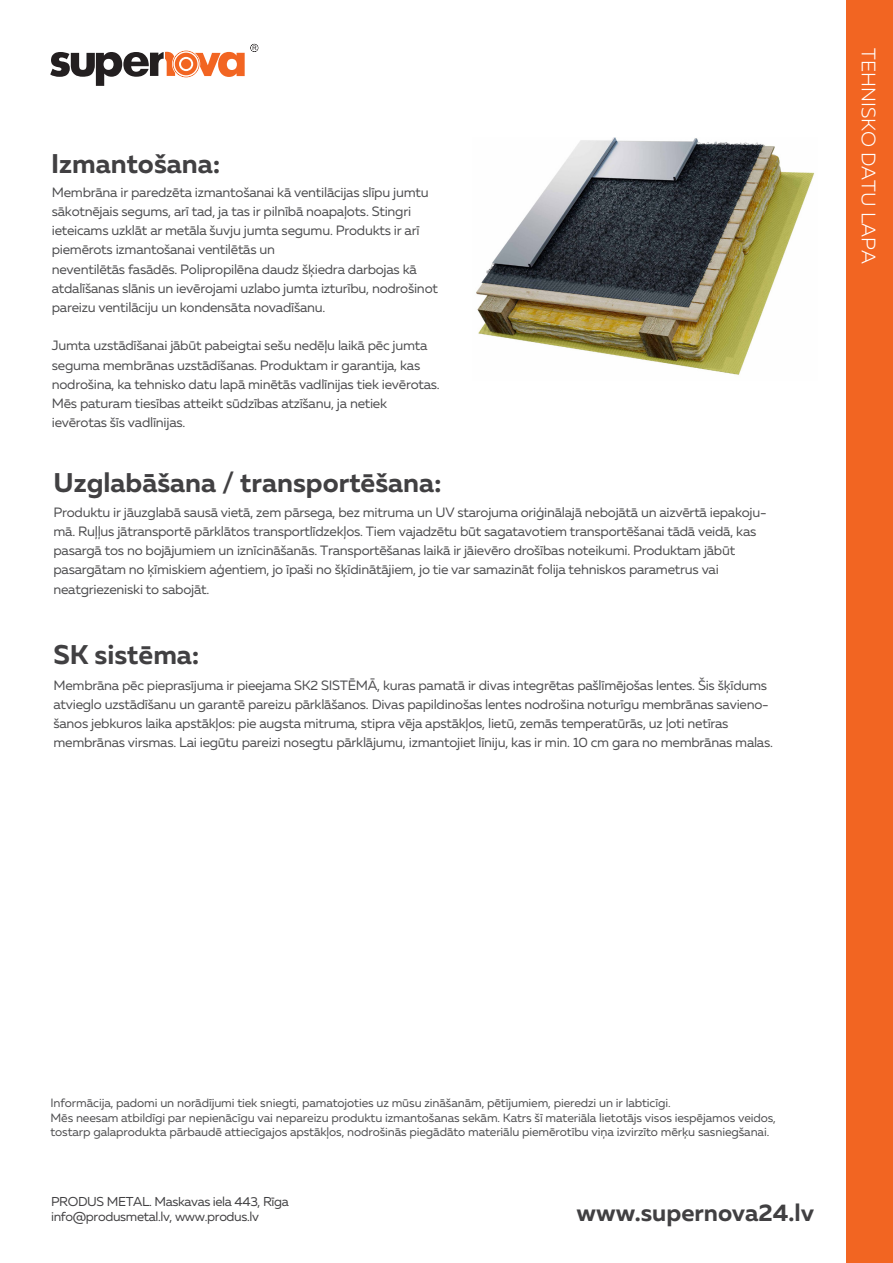
<style>
.page{position:relative;width:893px;height:1263px;background:#fff}
.page>*{position:absolute;margin:0;border:0;box-sizing:border-box;transform-origin:0 0}
.t1{font:700 27px "Muller";color:#414042}
.t2{font:700 24px "Muller";color:#414042}
.t3{font:300 19.5px "Muller";color:#fff}
.t4{font:13.5px/19.2px "Muller";letter-spacing:-.02em;color:#4d4d4f}
.t5{font:12.9px/15.5px "Muller";letter-spacing:-.025em;color:#414042}
.t6{font:12px/14.4px "Muller";letter-spacing:-.01em;color:#4d4d4f}
</style>
<div class="page">
<img style="left:476px;top:138px;width:339px;height:237px">
<svg style="left:50px;top:44px;width:208px;height:42px"></svg>
<div style="left:846px;top:0;width:47px;height:1263px;background:#f26522"></div>
<h1 class="t1" style="left:51px;top:146px;width:171px">Izmantošana:</h1>
<p class="t4" style="left:52px;top:182px;width:388px">Membrāna ir paredzēta izmantošanai kā ventilācijas slīpu jumtu sākotnējais segums, arī tad, ja tas ir pilnībā noapaļots. Stingri ieteicams uzklāt ar metāla šuvju jumta segumu. Produkts ir arī piemērots izmantošanai ventilētās un<br>neventilētās fasādēs. Polipropilēna daudz šķiedra darbojas kā atdalīšanas slānis un ievērojami uzlabo jumta izturību, nodrošinot pareizu ventilāciju un kondensāta novadīšanu.</p>
<p class="t4" style="left:52px;top:336px;width:389px">Jumta uzstādīšanai jābūt pabeigtai sešu nedēļu laikā pēc jumta seguma membrānas uzstādīšanas. Produktam ir garantija, kas nodrošina, ka tehnisko datu lapā minētās vadlīnijas tiek ievērotas.<br>Mēs paturam tiesības atteikt sūdzības atzīšanu, ja netiek ievērotas šīs vadlīnijas.</p>
<h1 class="t1" style="left:53px;top:465px;width:390px">Uzglabāšana / transportēšana:</h1>
<p class="t4" style="left:53px;top:502px;width:715px">Produktu ir jāuzglabā sausā vietā, zem pārsega, bez mitruma un UV starojuma oriģinālajā nebojātā un aizvērtā iepakoju&shy;mā. Ruļļus jātransportē pārklātos transportlīdzekļos. Tiem vajadzētu būt sagatavotiem transportēšanai tādā veidā, kas pasargā tos no bojājumiem un iznīcināšanās. Transportēšanas laikā ir jāievēro drošības noteikumi. Produktam jābūt pasargātam no ķīmiskiem aģentiem, jo īpaši no šķīdinātājiem, jo tie var samazināt folija tehniskos parametrus vai neatgriezeniski to sabojāt.</p>
<h1 class="t1" style="left:53px;top:638px;width:148px">SK sistēma:</h1>
<p class="t4" style="left:53px;top:675px;width:721px">Membrāna pēc pieprasījuma ir pieejama SK2 SISTĒMĀ, kuras pamatā ir divas integrētas pašlīmējošas lentes. Šis šķīdums atvieglo uzstādīšanu un garantē pareizu pārklāšanos. Divas papildinošas lentes nodrošina noturīgu membrānas savieno&shy;šanos jebkuros laika apstākļos: pie augsta mitruma, stipra vēja apstākļos, lietū, zemās temperatūrās, uz ļoti netīras membrānas virsmas. Lai iegūtu pareizi nosegtu pārklājumu, izmantojiet līniju, kas ir min. 10 cm gara no membrānas malas.</p>
<h3 class="t3" style="left:880px;top:48px;width:217px;rotate:90deg">TEHNISKO DATU LAPA</h3>
<p class="t6" style="left:50px;top:1096px;width:727px">Informācija, padomi un norādījumi tiek sniegti, pamatojoties uz mūsu zināšanām, pētījumiem, pieredzi un ir labticīgi.<br>Mēs neesam atbildīgi par nepienācīgu vai nepareizu produktu izmantošanas sekām. Katrs šī materiāla lietotājs visos iespējamos veidos, tostarp galaprodukta pārbaudē attiecīgajos apstākļos, nodrošinās piegādāto materiālu piemērotību viņa izvirzīto mērķu sasniegšanai.</p>
<p class="t5" style="left:51px;top:1193px;width:239px">PRODUS METAL. Maskavas iela 443, Rīga info@produsmetal.lv, www.produs.lv</p>
<h2 class="t2" style="left:576px;top:1198px;width:239px">www.supernova24.lv</h2>
</div>
